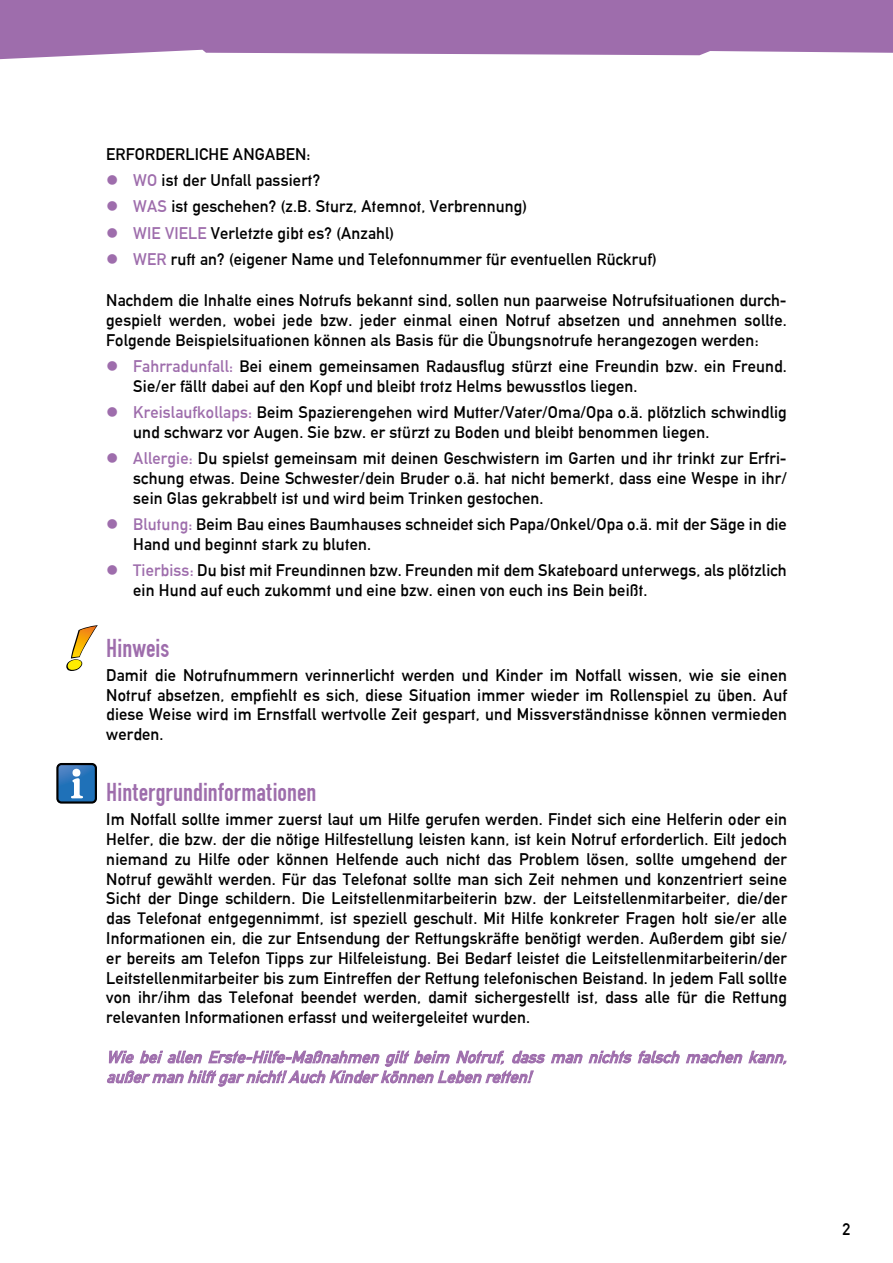
<style>
.page{position:relative;width:893px;height:1263px;background:#fff}
.page>*{position:absolute;margin:0;border:0;box-sizing:border-box;transform-origin:0 0}
.t1{font:27px "DIN 1451 Engschrift Regular";color:#9e6dac}
.t2{font:16.5px/19.8px "Alte DIN1451 Mittelschrift";letter-spacing:.01em;color:#000}
.t3{font:italic 16.5px/19.8px "Alte DIN1451 Mittelschrift";color:#9e6dac}
.s1{color:#9e6dac}
</style>
<div class="page">
<svg style="left:0;top:0;width:893px;height:59px;background:#a67ab3"></svg>
<svg style="left:551px;top:1054px;width:31px;height:9px"></svg>
<svg style="left:589px;top:1050px;width:43px;height:13px"></svg>
<svg style="left:638px;top:1051px;width:42px;height:12px"></svg>
<svg style="left:686px;top:1051px;width:56px;height:12px"></svg>
<svg style="left:749px;top:1051px;width:37px;height:14px"></svg>
<svg style="left:107px;top:1050px;width:438px;height:36px"></svg>
<svg style="left:66px;top:625px;width:32px;height:46px"></svg>
<div style="left:56px;top:763px;width:41px;height:41px;border:2px solid #000;border-radius:4px"></div>
<svg style="left:57px;top:763px;width:39px;height:39px"></svg>
<div style="left:73px;top:769px;width:8px;height:8px;background:#fff;border-radius:50%"></div>
<p class="t2" style="left:133px;top:141px;width:525px;line-height:26.2px;text-indent:-27px">ERFORDERLICHE ANGABEN:<br><span class="s1">WO</span> ist der Unfall passiert?<br><span class="s1">WAS</span> ist geschehen? (z.B. Sturz, Atemnot, Verbrennung)<br><span class="s1">WIE VIELE</span> Verletzte gibt es? (Anzahl)<br><span class="s1">WER</span> ruft an? (eigener Name und Telefonnummer für eventuellen Rückruf)</p>
<p class="t2" style="left:106px;top:290px;width:682px;text-align:justify">Nachdem die Inhalte eines Notrufs bekannt sind, sollen nun paarweise Notrufsituationen durch&shy;gespielt werden, wobei jede bzw. jeder einmal einen Notruf absetzen und annehmen sollte.<br>Folgende Beispielsituationen können als Basis für die Übungsnotrufe herangezogen werden:</p>
<p class="t2" style="left:133px;top:356px;width:655px"><span class="s1">Fahrradunfall:</span> Bei einem gemeinsamen Radausflug stürzt eine Freundin bzw. ein Freund.<br>Sie/er fällt dabei auf den Kopf und bleibt trotz Helms bewusstlos liegen.</p>
<p class="t2" style="left:133px;top:402px;width:655px"><span class="s1">Kreislaufkollaps:</span> Beim Spazierengehen wird Mutter/Vater/Oma/Opa o.ä. plötzlich schwindlig und schwarz vor Augen. Sie bzw. er stürzt zu Boden und bleibt benommen liegen.</p>
<p class="t2" style="left:133px;top:448px;width:655px;text-align:justify"><span class="s1">Allergie:</span> Du spielst gemeinsam mit deinen Geschwistern im Garten und ihr trinkt zur Erfri&shy;schung etwas. Deine Schwester/dein Bruder o.ä. hat nicht bemerkt, dass eine Wespe in ihr/ sein Glas gekrabbelt ist und wird beim Trinken gestochen.</p>
<p class="t2" style="left:133px;top:514px;width:655px"><span class="s1">Blutung:</span> Beim Bau eines Baumhauses schneidet sich Papa/Onkel/Opa o.ä. mit der Säge in die<br>Hand und beginnt stark zu bluten.</p>
<p class="t2" style="left:133px;top:560px;width:655px"><span class="s1">Tierbiss:</span> Du bist mit Freundinnen bzw. Freunden mit dem Skateboard unterwegs, als plötzlich ein Hund auf euch zukommt und eine bzw. einen von euch ins Bein beißt.</p>
<h1 class="t1" style="left:106px;top:632px;width:64px">Hinweis</h1>
<p class="t2" style="left:106px;top:665px;width:682px;text-align:justify">Damit die Notrufnummern verinnerlicht werden und Kinder im Notfall wissen, wie sie einen Notruf absetzen, empfiehlt es sich, diese Situation immer wieder im Rollenspiel zu üben. Auf diese Weise wird im Ernstfall wertvolle Zeit gespart, und Missverständnisse können vermieden werden.</p>
<h1 class="t1" style="left:106px;top:776px;width:212px">Hintergrundinformationen</h1>
<p class="t2" style="left:106px;top:809px;width:682px;text-align:justify">Im Notfall sollte immer zuerst laut um Hilfe gerufen werden. Findet sich eine Helferin oder ein Helfer, die bzw. der die nötige Hilfestellung leisten kann, ist kein Notruf erforderlich. Eilt jedoch niemand zu Hilfe oder können Helfende auch nicht das Problem lösen, sollte umgehend der Notruf gewählt werden. Für das Telefonat sollte man sich Zeit nehmen und konzentriert seine Sicht der Dinge schildern. Die Leitstellenmitarbeiterin bzw. der Leitstellenmitarbeiter, die/der das Telefonat entgegennimmt, ist speziell geschult. Mit Hilfe konkreter Fragen holt sie/er alle Informationen ein, die zur Entsendung der Rettungskräfte benötigt werden. Außerdem gibt sie/ er bereits am Telefon Tipps zur Hilfeleistung. Bei Bedarf leistet die Leitstellenmitarbeiterin/der Leitstellenmitarbeiter bis zum Eintreffen der Rettung telefonischen Beistand. In jedem Fall sollte von ihr/ihm das Telefonat beendet werden, damit sichergestellt ist, dass alle für die Rettung relevanten Informationen erfasst und weitergeleitet wurden.</p>
<p class="t3" style="left:106px;top:1047px;width:688px">Wie bei allen Erste-Hilfe-Maßnahmen gilt beim Notruf, dass man nichts falsch machen kann, außermanhilftgarnicht!AuchKinderkönnenLebenretten!</p>
<p class="t2" style="left:842px;top:1218px;width:9px">2</p>
</div>
